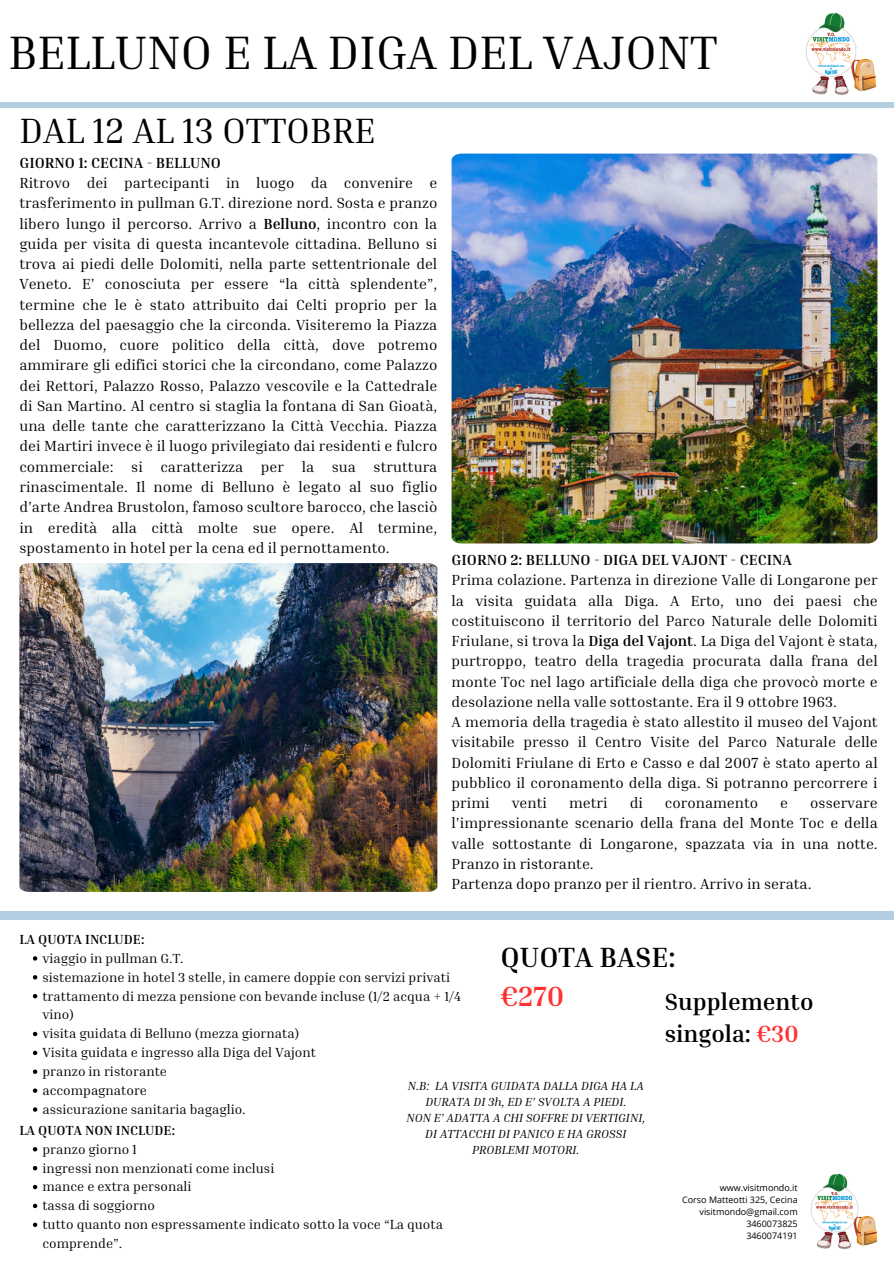
<style>
.page{position:relative;width:894px;height:1264px;background:#fff}
.page>*{position:absolute;margin:0;border:0;box-sizing:border-box;transform-origin:0 0}
.t1{font:48px "Inria Serif";color:#000}
.t2{font:36px "Inria Serif";color:#000}
.t3{font:700 28.5px/39.3px "Inria Serif";color:#000}
.t4{font:700 24px/32.7px "Inria Serif";color:#000}
.t5{font:15px/20.2px "Inria Serif";color:#000}
.t6{font:13.5px/18.9px "Inria Serif";color:#000}
.t7{font:700 13.5px "Inria Serif";color:#000}
.t8{font:italic 12px/16px "Inria Serif";color:#000;text-align:center}
.t9{font:9px "Open Sans";color:#000}
.s1{font-weight:700}
.s2{color:#ff3131}
</style>
<div class="page">
<div style="left:0;top:102px;width:893px;height:6px;background:#b3cee0"></div>
<img style="left:451px;top:154px;width:426px;height:389px">
<img style="left:805px;top:12px;width:72px;height:84px">
<div style="left:0;top:911px;width:893px;height:9px;background:#b3cee0"></div>
<img style="left:810px;top:1173px;width:67px;height:77px">
<svg style="left:33px;top:956px;width:4px;height:4px"></svg>
<svg style="left:33px;top:975px;width:4px;height:4px"></svg>
<svg style="left:33px;top:994px;width:4px;height:4px"></svg>
<svg style="left:33px;top:1031px;width:4px;height:5px"></svg>
<svg style="left:33px;top:1050px;width:4px;height:5px"></svg>
<svg style="left:33px;top:1069px;width:4px;height:4px"></svg>
<svg style="left:33px;top:1088px;width:4px;height:4px"></svg>
<svg style="left:33px;top:1107px;width:4px;height:4px"></svg>
<svg style="left:33px;top:1147px;width:4px;height:4px"></svg>
<svg style="left:33px;top:1166px;width:4px;height:4px"></svg>
<svg style="left:33px;top:1184px;width:4px;height:5px"></svg>
<svg style="left:33px;top:1203px;width:4px;height:5px"></svg>
<svg style="left:33px;top:1222px;width:4px;height:4px"></svg>
<img style="left:19px;top:563px;width:418px;height:329px">
<h2 class="t1" style="left:8px;top:22px;width:710px">BELLUNO E LA DIGA DEL VAJONT</h2>
<h5 class="t2" style="left:19px;top:108px;width:357px">DAL 12 AL 13 OTTOBRE</h5>
<p class="t5" style="left:19px;top:152px;width:419px"><span class="s1">GIORNO 1: CECINA - BELLUNO<br></span>Ritrovo dei partecipanti in luogo da convenire e trasferimento in pullman G.T. direzione nord. Sosta e pranzo libero lungo il percorso. Arrivo a <span class="s1">Belluno</span>, incontro con la guida per visita di questa incantevole cittadina. Belluno si trova ai piedi delle Dolomiti, nella parte settentrionale del Veneto. E’ conosciuta per essere “la città splendente”, termine che le è stato attribuito dai Celti proprio per la bellezza del paesaggio che la circonda. Visiteremo la Piazza del Duomo, cuore politico della città, dove potremo ammirare gli edifici storici che la circondano, come Palazzo dei Rettori, Palazzo Rosso, Palazzo vescovile e la Cattedrale di San Martino. Al centro si staglia la fontana di San Gioatà, una delle tante che caratterizzano la Città Vecchia. Piazza dei Martiri invece è il luogo privilegiato dai residenti e fulcro commerciale: si caratterizza per la sua struttura rinascimentale. Il nome di Belluno è legato al suo figlio d’arte Andrea Brustolon, famoso scultore barocco, che lasciò in eredità alla città molte sue opere. Al termine, spostamento in hotel per la cena ed il pernottamento.</p>
<p class="t5" style="left:451px;top:549px;width:427px"><span class="s1">GIORNO 2: BELLUNO - DIGA DEL VAJONT - CECINA<br></span>Prima colazione. Partenza in direzione Valle di Longarone per la visita guidata alla Diga. A Erto, uno dei paesi che costituiscono il territorio del Parco Naturale delle Dolomiti Friulane, si trova la <span class="s1">Diga del Vajont</span>. La Diga del Vajont è stata, purtroppo, teatro della tragedia procurata dalla frana del monte Toc nel lago artificiale della diga che provocò morte e desolazione nella valle sottostante. Era il 9 ottobre 1963.<br>A memoria della tragedia è stato allestito il museo del Vajont visitabile presso il Centro Visite del Parco Naturale delle Dolomiti Friulane di Erto e Casso e dal 2007 è stato aperto al pubblico il coronamento della diga. Si potranno percorrere i primi</p>
<p class="t5" style="left:511px;top:792px;width:37px">venti</p>
<p class="t5" style="left:569px;top:792px;width:40px">metri</p>
<p class="t5" style="left:629px;top:792px;width:15px">di</p>
<p class="t5" style="left:664px;top:792px;width:95px">coronamento</p>
<p class="t5" style="left:780px;top:792px;width:9px">e</p>
<p class="t5" style="left:451px;top:792px;width:427px;text-indent:358px">osservare l'impressionante scenario della frana del Monte Toc e della valle sottostante di Longarone, spazzata via in una notte.<br>Pranzo in ristorante.<br>Partenza dopo pranzo per il rientro. Arrivo in serata.</p>
<p class="t7" style="left:19px;top:930px;width:126px">LA QUOTA INCLUDE:</p>
<p class="t6" style="left:42px;top:948px;width:143px">viaggio in pullman G.T.</p>
<p class="t6" style="left:42px;top:967px;width:409px">sistemazione in hotel 3 stelle, in camere doppie con servizi privati</p>
<p class="t6" style="left:42px;top:986px;width:420px">trattamento di mezza pensione con bevande incluse (1/2 acqua + 1/4 vino)</p>
<p class="t6" style="left:42px;top:1023px;width:258px">visita guidata di Belluno (mezza giornata)</p>
<h6 class="t6" style="left:42px;top:1042px;width:275px">Visita guidata e ingresso alla Diga del Vajont</h6>
<p class="t6" style="left:42px;top:1061px;width:126px">pranzo in ristorante</p>
<p class="t6" style="left:42px;top:1080px;width:106px">accompagnatore</p>
<p class="t6" style="left:42px;top:1099px;width:205px">assicurazione sanitaria bagaglio.</p>
<p class="t7" style="left:19px;top:1121px;width:157px">LA QUOTA NON INCLUDE:</p>
<p class="t6" style="left:42px;top:1139px;width:96px">pranzo giorno 1</p>
<h3 class="t6" style="left:42px;top:1157px;width:233px">ingressi non menzionati come inclusi</h3>
<h4 class="t6" style="left:42px;top:1176px;width:151px">mance e extra personali</h4>
<p class="t6" style="left:42px;top:1195px;width:114px">tassa di soggiorno</p>
<p class="t6" style="left:42px;top:1214px;width:402px">tutto quanto non espressamente indicato sotto la voce “La quota comprende”.</p>
<p class="t3" style="left:500px;top:936px;width:177px">QUOTA BASE: <span class="s2">€270</span></p>
<p class="t4" style="left:664px;top:984px;width:150px">Supplemento singola: <span class="s2">€30</span></p>
<p class="t8" style="left:408px;top:1077px;width:237px">N.B: LA VISITA GUIDATA DALLA DIGA HA LA<br>DURATA DI 3h, ED E’ SVOLTA A PIEDI.</p>
<p class="t8" style="left:406px;top:1109px;width:240px">NON E’ ADATTA A CHI SOFFRE DI VERTIGINI,<br>DI ATTACCHI DI PANICO E HA GROSSI<br>PROBLEMI MOTORI.</p>
<h5 class="t9" style="left:719px;top:1180px;width:79px">www.visitmondo.it</h5>
<h6 class="t9" style="left:682px;top:1192px;width:117px">Corso Matteotti 325, Cecina</h6>
<p class="t9" style="left:699px;top:1204px;width:100px">visitmondo@gmail.com</p>
<p class="t9" style="left:746px;top:1216px;width:53px">3460073825</p>
<p class="t9" style="left:746px;top:1228px;width:53px">3460074191</p>
</div>
